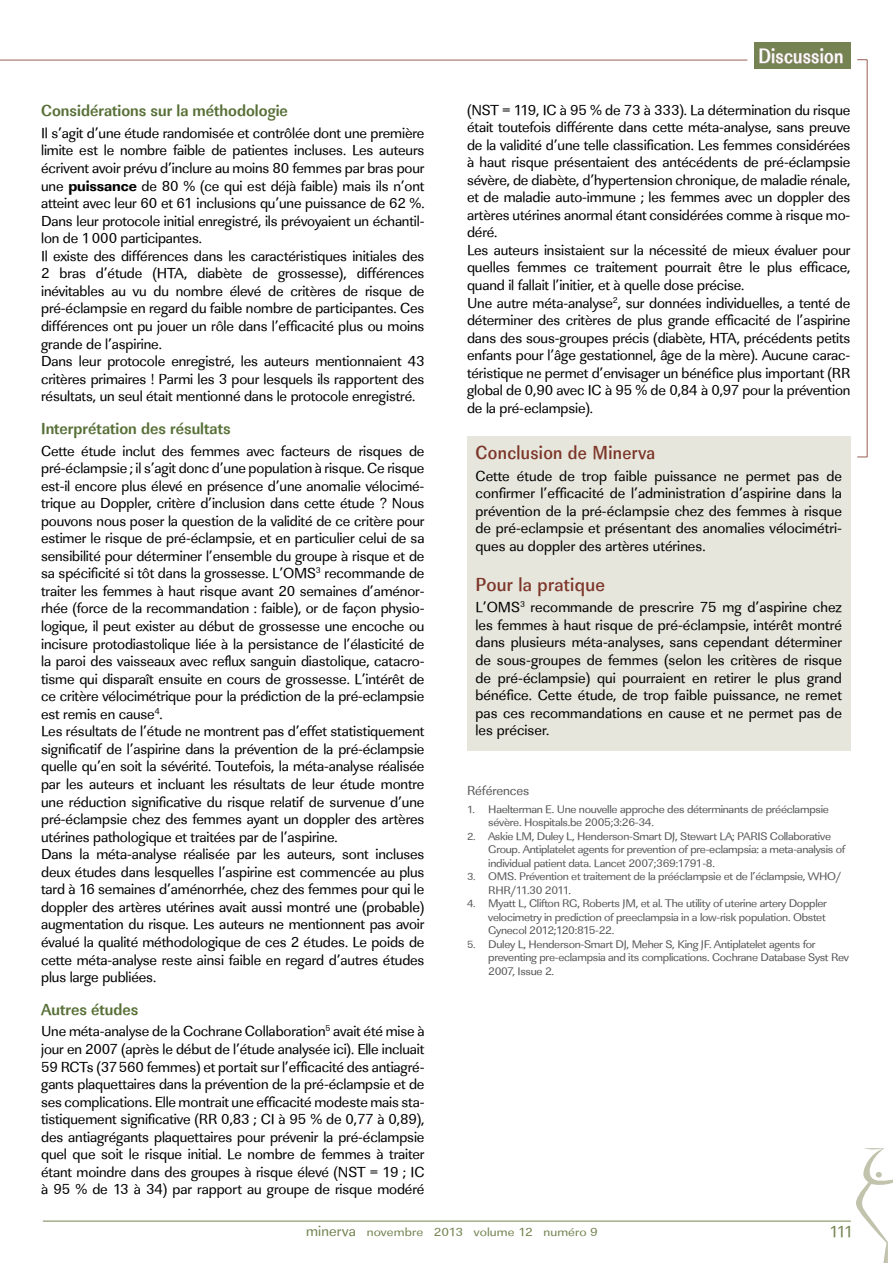
<style>
.page{position:relative;width:893px;height:1263px;background:#fff}
.page>*{position:absolute;margin:0;border:0;box-sizing:border-box;transform-origin:0 0}
.t1{font:500 21.45px "Linear Std Nr";letter-spacing:.015em;color:#fff;scale:.91 1}
.t2{font:500 19.5px "Linear Std Nr";letter-spacing:.015em;color:#7d3629}
.t3{font:500 19.5px "Linear Std Cd";letter-spacing:.015em;color:#7d3629}
.t4{font:700 16.5px "Linear Std Cd";color:#587037}
.t5{font:16.5px "Linear Std";color:#748351}
.t6{font:15px/17.5px "Linear Std";letter-spacing:-.01em;color:#000}
.t7{font:13.5px "Linear Std";letter-spacing:-.01em;color:#58595b}
.t8{font:12.15px "Linear Std";letter-spacing:.01em;color:#748351;scale:1.11 1}
.t9{font:11.4px/13.5px "Linear Std";letter-spacing:-.025em;color:#58595b;scale:1.05 1}
.s1{font-family:"Linear Std Xbold"}
.s2{font-size:10.65px}
.s3{font-size:15px}
</style>
<div class="page">
<hr style="left:43px;top:1221px;width:808px;height:1px;background:#748351">
<div style="left:754px;top:43px;width:96px;height:26px;background:#748351"></div>
<svg style="left:759px;top:48px;width:84px;height:16px"></svg>
<div style="left:467px;top:436px;width:383px;height:314px;background:#e6e6dd"></div>
<hr style="left:0;top:60px;width:747px;height:1px;background:#7d3629">
<hr style="left:867px;top:60px;width:1px;height:397px;background:#7d3629">
<svg style="left:856px;top:1148px;width:37px;height:115px"></svg>
<p class="t4" style="left:41px;top:101px;width:248px">Considérations sur la méthodologie</p>
<p class="t6" style="left:41px;top:124px;width:385px">Il s’agit d’une étude randomisée et contrôlée dont une première limite est le nombre faible de patientes incluses. Les auteurs écrivent avoir prévu d’inclure au moins 80 femmes par bras pour une <span class="s1">puissance</span> de 80 % (ce qui est déjà faible) mais ils n’ont atteint avec leur 60 et 61 inclusions qu’une puissance de 62 %.<br>Dans leur protocole initial enregistré, ils prévoyaient un échantil&shy;lon de 1000 participantes.<br>Il existe des différences dans les caractéristiques initiales des 2 bras d’étude (HTA, diabète de grossesse), différences inévitables au vu du nombre élevé de critères de risque de pré-éclampsie en regard du faible nombre de participantes. Ces différences ont pu jouer un rôle dans l’efficacité plus ou moins grande de l’aspirine.<br>Dans leur protocole enregistré, les auteurs mentionnaient 43 critères primaires ! Parmi les 3 pour lesquels ils rapportent des résultats, un seul était mentionné dans le protocole enregistré.</p>
<p class="t4" style="left:41px;top:418px;width:191px">Interprétation des résultats</p>
<p class="t6" style="left:41px;top:442px;width:385px">Cette étude inclut des femmes avec facteurs de risques de pré-éclampsie ; il s’agit donc d’une population à risque. Ce risque est-il encore plus élevé en présence d’une anomalie vélocimé&shy;trique au Doppler, critère d’inclusion dans cette étude ? Nous pouvons nous poser la question de la validité de ce critère pour estimer le risque de pré-éclampsie, et en particulier celui de sa sensibilité pour déterminer l’ensemble du groupe à risque et de sa spécificité si tôt dans la grossesse. L’OMS<sup>3</sup> recommande de traiter les femmes à haut risque avant 20 semaines d’aménor&shy;rhée (force de la recommandation : faible), or de façon physio&shy;logique, il peut exister au début de grossesse une encoche ou incisure protodiastolique liée à la persistance de l’élasticité de la paroi des vaisseaux avec reflux sanguin diastolique, catacro&shy;tisme qui disparaît ensuite en cours de grossesse. L’intérêt de ce critère vélocimétrique pour la prédiction de la pré-eclampsie est remis en cause<sup>4</sup>.<br>Les résultats de l’étude ne montrent pas d’effet statistiquement significatif de l’aspirine dans la prévention de la pré-éclampsie quelle qu’en soit la sévérité. Toutefois, la méta-analyse réalisée par les auteurs et incluant les résultats de leur étude montre une réduction significative du risque relatif de survenue d’une pré-éclampsie chez des femmes ayant un doppler des artères utérines pathologique et traitées par de l’aspirine.<br>Dans la méta-analyse réalisée par les auteurs, sont incluses deux études dans lesquelles l’aspirine est commencée au plus tard à 16 semaines d’aménorrhée, chez des femmes pour qui le doppler des artères utérines avait aussi montré une (probable) augmentation du risque. Les auteurs ne mentionnent pas avoir évalué la qualité méthodologique de ces 2 études. Le poids de cette méta-analyse reste ainsi faible en regard d’autres études plus large publiées.</p>
<p class="t4" style="left:41px;top:999px;width:99px">Autres études</p>
<p class="t6" style="left:41px;top:1023px;width:385px;text-align:justify">Une méta-analyse de la Cochrane Collaboration<sup>5</sup> avait été mise à jour en 2007 (après le début de l’étude analysée ici). Elle incluait 59 RCTs (37560 femmes) et portait sur l’efficacité des antiagré&shy;gants plaquettaires dans la prévention de la pré-éclampsie et de ses complications. Elle montrait une efficacité modeste mais sta&shy;tistiquement significative (RR 0,83 ; CI à 95 % de 0,77 à 0,89), des antiagrégants plaquettaires pour prévenir la pré-éclampsie quel que soit le risque initial. Le nombre de femmes à traiter étant moindre dans des groupes à risque élevé (NST = 19 ; IC à 95 % de 13 à 34) par rapport au groupe de risque modéré</p>
<h1 class="t1" style="left:758px;top:43px;width:95px">Discussion</h1>
<p class="t6" style="left:467px;top:101px;width:385px">(NST = 119, IC à 95 % de 73 à 333). La détermination du risque était toutefois différente dans cette méta-analyse, sans preuve de la validité d’une telle classification. Les femmes considérées à haut risque présentaient des antécédents de pré-éclampsie sévère, de diabète, d’hypertension chronique, de maladie rénale, et de maladie auto-immune ; les femmes avec un doppler des artères utérines anormal étant considérées comme à risque mo&shy;déré.<br>Les auteurs insistaient sur la nécessité de mieux évaluer pour quelles femmes ce traitement pourrait être le plus efficace, quand il fallait l’initier, et à quelle dose précise.<br>Une autre méta-analyse<sup>2</sup>, sur données individuelles, a tenté de déterminer des critères de plus grande efficacité de l’aspirine dans des sous-groupes précis (diabète, HTA, précédents petits enfants pour l’âge gestationnel, âge de la mère). Aucune carac&shy;téristique ne permet d’envisager un bénéfice plus important (RR global de 0,90 avec IC à 95 % de 0,84 à 0,97 pour la prévention de la pré-eclampsie).</p>
<h2 class="t2" style="left:476px;top:441px;width:181px">Conclusion de Minerva</h2>
<p class="t6" style="left:476px;top:467px;width:368px;text-align:justify">Cette étude de trop faible puissance ne permet pas de confirmer l’efficacité de l’administration d’aspirine dans la prévention de la pré-éclampsie chez des femmes à risque de pré-eclampsie et présentant des anomalies vélocimétri&shy;ques au doppler des artères utérines.</p>
<h2 class="t3" style="left:476px;top:572px;width:131px">Pour la pratique</h2>
<p class="t6" style="left:476px;top:599px;width:368px;text-align:justify">L’OMS<sup>3</sup> recommande de prescrire 75 mg d’aspirine chez les femmes à haut risque de pré-éclampsie, intérêt montré dans plusieurs méta-analyses, sans cependant déterminer de sous-groupes de femmes (selon les critères de risque de pré-éclampsie) qui pourraient en retirer le plus grand bénéfice. Cette étude, de trop faible puissance, ne remet pas ces recommandations en cause et ne permet pas de les préciser.</p>
<p class="t7" style="left:467px;top:783px;width:64px">Références</p>
<p class="t9" style="left:488px;top:802px;width:326px;text-indent:-21px"><span class="s2">1.</span> Haelterman E. Une nouvelle approche des déterminants de prééclampsie sévère. Hospitals.be 2005;3:26-34.</p>
<p class="t9" style="left:488px;top:829px;width:342px;text-indent:-21px"><span class="s2">2.</span> Askie LM, Duley L, Henderson-Smart DJ, Stewart LA; PARIS Collaborative<br>Group. Antiplatelet agents for prevention of pre-eclampsia: a meta-analysis of individual patient data. Lancet 2007;369:1791-8.</p>
<p class="t9" style="left:488px;top:870px;width:338px;text-indent:-21px"><span class="s2">3.</span> OMS. Prévention et traitement de la prééclampsie et de l’éclampsie, WHO/<br>RHR/11.30 2011.</p>
<p class="t9" style="left:488px;top:897px;width:324px;text-align:justify;text-indent:-21px"><span class="s2">4.</span> Myatt L, Clifton RG, Roberts JM, et al. The utility of uterine artery Doppler velocimetry in prediction of preeclampsia in a low-risk population. Obstet Gynecol 2012;120:815-22.</p>
<p class="t9" style="left:488px;top:937px;width:345px;text-indent:-21px"><span class="s2">5.</span> Duley L, Henderson-Smart DJ, Meher S, King JF. Antiplatelet agents for preventing pre-eclampsia and its complications. Cochrane Database Syst Rev<br>2007, Issue 2.</p>
<p class="t8" style="left:306px;top:1225px;width:264px"><span class="s3">minerva</span> novembre 2013 volume 12 numéro 9</p>
<p class="t5" style="left:829px;top:1221px;width:26px">111</p>
</div>
